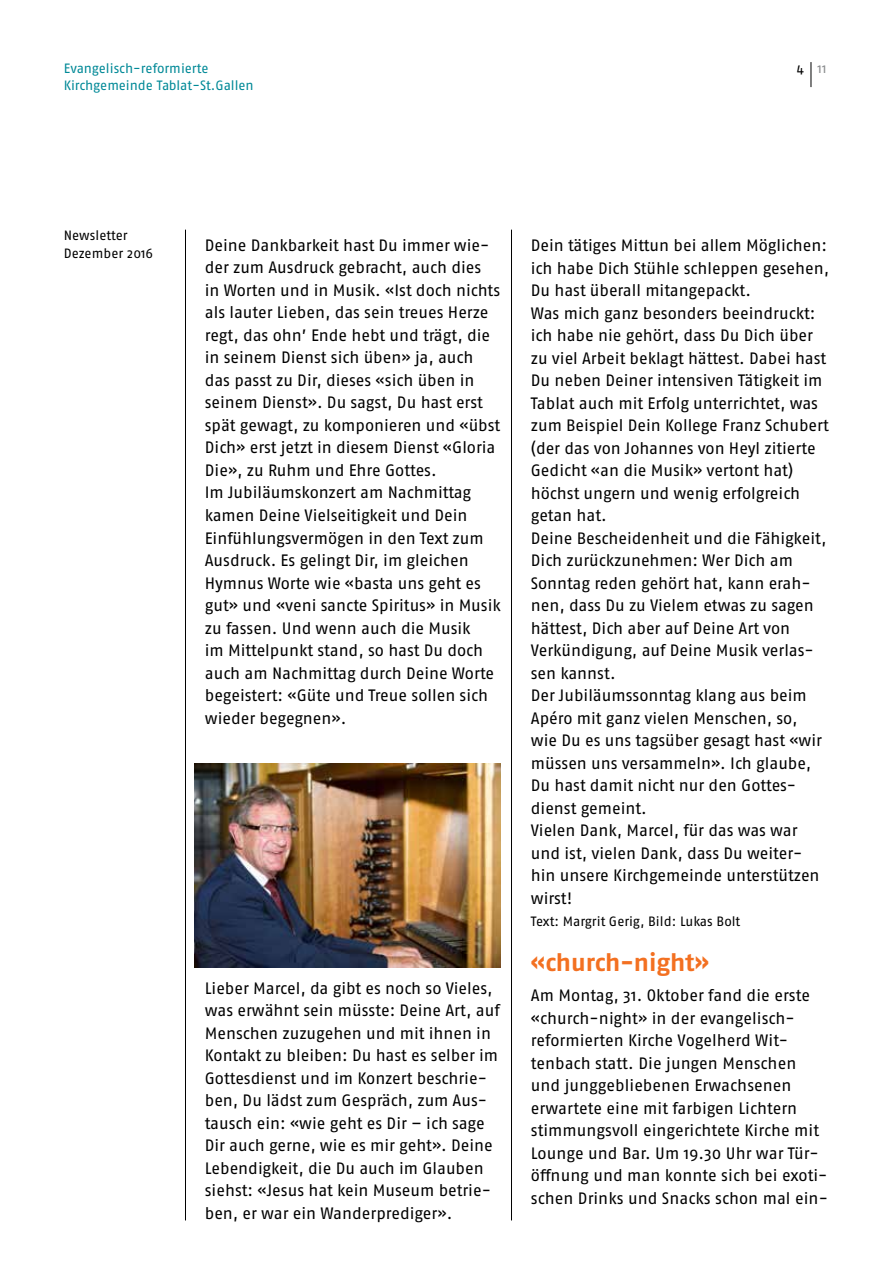
<style>
.page{position:relative;width:893px;height:1263px;background:#fff}
.page>*{position:absolute;margin:0;border:0;box-sizing:border-box;transform-origin:0 0}
.t1{font:700 24.75px "Fago OT";letter-spacing:-.005em;color:#f37021}
.t2{font:16.5px/22.5px "Fago OT";color:#000}
.t3{font:13.5px/17.2px "Fago OT";color:#000}
.t4{font:13.5px/16.5px "Fago OT";letter-spacing:-.005em;color:#008997}
.t5{font:13.5px "Fago OT";color:#8a8c8e}
.s1{color:#000}
</style>
<div class="page">
<hr style="left:511px;top:230px;width:1px;height:990px;background:#000">
<hr style="left:185px;top:230px;width:1px;height:990px;background:#000">
<svg style="left:811px;top:62px;width:1px;height:25px"></svg>
<img style="left:194px;top:763px;width:307px;height:204px">
<p class="t4" style="left:64px;top:60px;width:191px">Evangelisch-reformierte<br>Kirchgemeinde Tablat-St.Gallen</p>
<p class="t5" style="left:797px;top:60px;width:31px"><span class="s1">4</span> 11</p>
<p class="t3" style="left:64px;top:227px;width:91px">Newsletter<br>Dezember 2016</p>
<p class="t2" style="left:205px;top:234px;width:298px">Deine Dankbarkeit hast Du immer wie&shy;der zum Ausdruck gebracht, auch dies<br>in Worten und in Musik. «Ist doch nichts als lauter Lieben, das sein treues Herze regt, das ohn’ Ende hebt und trägt, die in seinem Dienst sich üben» ja, auch das passt zu Dir, dieses «sich üben in seinem Dienst». Du sagst, Du hast erst spät gewagt, zu komponieren und «übst Dich» erst jetzt in diesem Dienst «Gloria Die», zu Ruhm und Ehre Gottes.<br>Im Jubiläumskonzert am Nachmittag kamen Deine Vielseitigkeit und Dein Einfühlungsvermögen in den Text zum Ausdruck. Es gelingt Dir, im gleichen Hymnus Worte wie «basta uns geht es gut» und «veni sancte Spiritus» in Musik zu fassen. Und wenn auch die Musik<br>im Mittelpunkt stand, so hast Du doch auch am Nachmittag durch Deine Worte begeistert: «Güte und Treue sollen sich wieder begegnen».</p>
<p class="t2" style="left:205px;top:976px;width:297px">Lieber Marcel, da gibt es noch so Vieles, was erwähnt sein müsste: Deine Art, auf Menschen zuzugehen und mit ihnen in Kontakt zu bleiben: Du hast es selber im Gottesdienst und im Konzert beschrie&shy;ben, Du lädst zum Gespräch, zum Aus&shy;tausch ein: «wie geht es Dir – ich sage Dir auch gerne, wie es mir geht». Deine Lebendigkeit, die Du auch im Glauben siehst: «Jesus hat kein Museum betrie&shy;ben, er war ein Wanderprediger».</p>
<p class="t2" style="left:531px;top:234px;width:300px">Dein tätiges Mittun bei allem Möglichen: ich habe Dich Stühle schleppen gesehen, Du hast überall mitangepackt.<br>Was mich ganz besonders beeindruckt: ich habe nie gehört, dass Du Dich über zu viel Arbeit beklagt hättest. Dabei hast Du neben Deiner intensiven Tätigkeit im Tablat auch mit Erfolg unterrichtet, was zum Beispiel Dein Kollege Franz Schubert (der das von Johannes von Heyl zitierte Gedicht «an die Musik» vertont hat) höchst ungern und wenig erfolgreich getan hat.<br>Deine Bescheidenheit und die Fähigkeit, Dich zurückzunehmen: Wer Dich am Sonntag reden gehört hat, kann erah&shy;nen, dass Du zu Vielem etwas zu sagen hättest, Dich aber auf Deine Art von Verkündigung, auf Deine Musik verlas&shy;sen kannst.<br>Der Jubiläumssonntag klang aus beim Apéro mit ganz vielen Menschen, so,<br>wie Du es uns tagsüber gesagt hast «wir müssen uns versammeln». Ich glaube, Du hast damit nicht nur den Gottes&shy;dienst gemeint.<br>Vielen Dank, Marcel, für das was war und ist, vielen Dank, dass Du weiter&shy;hin unsere Kirchgemeinde unterstützen wirst!</p>
<p class="t3" style="left:531px;top:913px;width:211px">Text: Margrit Gerig, Bild: Lukas Bolt</p>
<h1 class="t1" style="left:531px;top:947px;width:180px">«church-night»</h1>
<p class="t2" style="left:531px;top:984px;width:299px">Am Montag, 31. Oktober fand die erste «church-night» in der evangelisch&shy;reformierten Kirche Vogelherd Wit&shy;tenbach statt. Die jungen Menschen und junggebliebenen Erwachsenen erwartete eine mit farbigen Lichtern stimmungsvoll eingerichtete Kirche mit Lounge und Bar. Um 19.30 Uhr war Tür&shy;öffnung und man konnte sich bei exoti&shy;schen Drinks und Snacks schon mal ein-</p>
</div>
